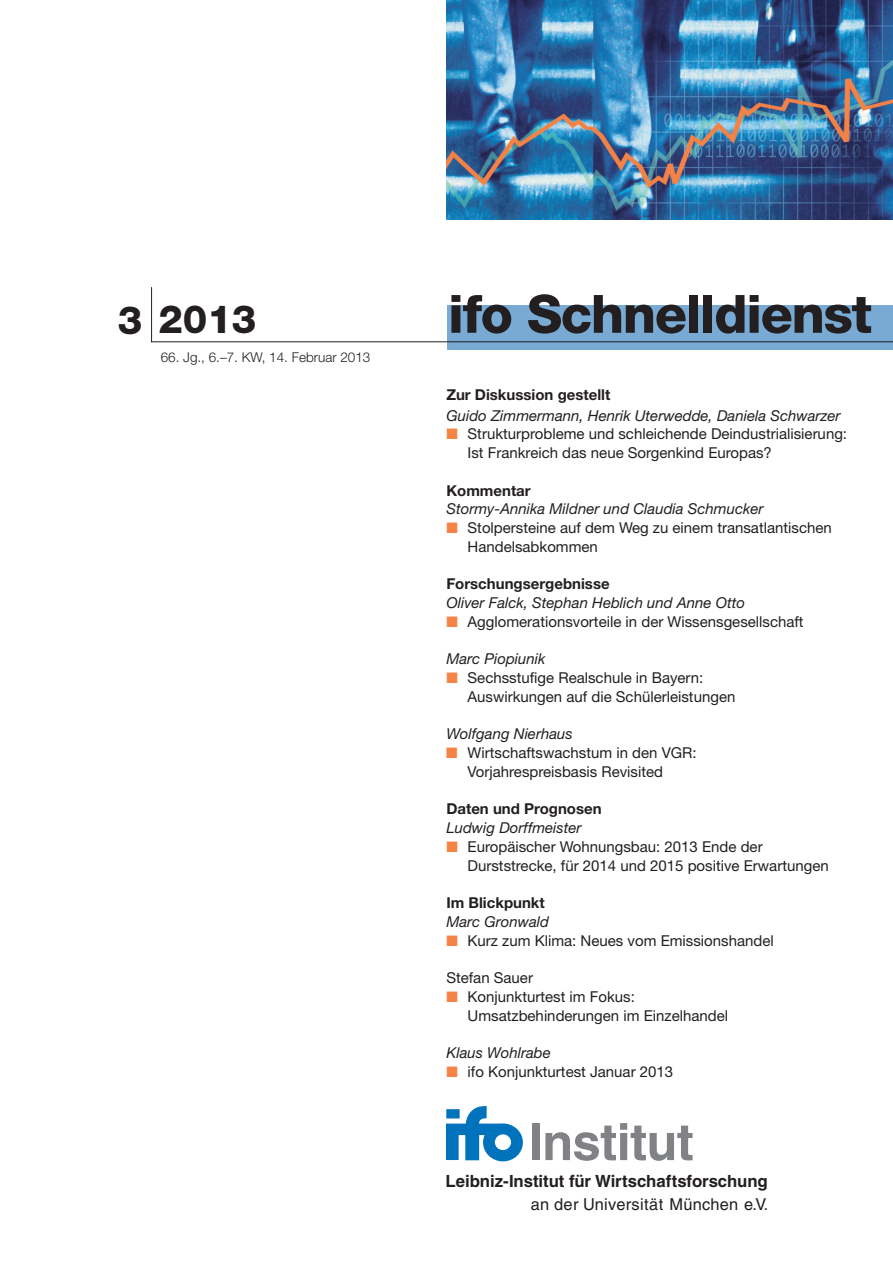
<style>
.page{position:relative;width:893px;height:1263px;background:#fff}
.page>*{position:absolute;margin:0;border:0;box-sizing:border-box;transform-origin:0 0}
.t1{font:800 52.8px "Helvetica Neue LT Std";letter-spacing:-.025em;color:#231f20}
.t2{font:700 51px "Helvetica LT Std";letter-spacing:-.01em;color:#808285}
.t3{font:800 38.85px "Helvetica Neue LT Std";color:#231f20}
.t4{font:700 16.8px "Helvetica LT Std";letter-spacing:-.005em;color:#231f20}
.t5{font:16.35px "Helvetica LT Std";letter-spacing:.015em;color:#231f20}
.t6{font:15px/18.8px "Helvetica Neue LT Std";color:#231f20}
.t7{font:italic 15px "Helvetica Neue LT Std";color:#231f20}
.t8{font:700 15px "Helvetica Neue LT Std";color:#231f20}
.t9{font:300 13.5px "Helvetica Neue LT Std";color:#231f20}
.s1{color:#f58345}
</style>
<div class="page">
<div style="left:447px;top:305px;width:445px;height:44px;background:#79aad4"></div>
<hr style="left:151px;top:287px;width:1px;height:55px;background:#231f20">
<hr style="left:151px;top:341px;width:741px;height:1px;background:#231f20">
<img style="left:446px;top:0;width:446px;height:220px">
<svg style="left:446px;top:1106px;width:77px;height:55px"></svg>
<h3 class="t3" style="left:118px;top:297px;width:140px">3 2013</h3>
<p class="t9" style="left:161px;top:349px;width:211px">66. Jg., 6.–7. KW, 14. Februar 2013</p>
<h1 class="t1" style="left:448px;top:284px;width:425px">ifo Schnelldienst</h1>
<p class="t8" style="left:446px;top:389px;width:166px">Zur Diskussion gestellt</p>
<p class="t7" style="left:446px;top:410px;width:396px">Guido Zimmermann, Henrik Uterwedde, Daniela Schwarzer</p>
<p class="t6" style="left:468px;top:426px;width:381px;text-indent:-21px"><span class="s1">■</span> Strukturprobleme und schleichende Deindustrialisierung:<br>Ist Frankreich das neue Sorgenkind Europas?</p>
<p class="t8" style="left:446px;top:485px;width:86px">Kommentar</p>
<p class="t7" style="left:446px;top:504px;width:319px">Stormy-Annika Mildner und Claudia Schmucker</p>
<p class="t6" style="left:468px;top:520px;width:366px;text-indent:-21px"><span class="s1">■</span> Stolpersteine auf dem Weg zu einem transatlantischen<br>Handelsabkommen</p>
<p class="t8" style="left:446px;top:579px;width:165px">Forschungsergebnisse</p>
<p class="t7" style="left:446px;top:597px;width:300px">Oliver Falck, Stephan Heblich und Anne Otto</p>
<p class="t6" style="left:446px;top:613px;width:359px"><span class="s1">■</span> Agglomerationsvorteile in der Wissensgesellschaft</p>
<p class="t7" style="left:446px;top:654px;width:101px">Marc Piopiunik</p>
<p class="t6" style="left:468px;top:670px;width:269px;text-indent:-21px"><span class="s1">■</span> Sechsstufige Realschule in Bayern:<br>Auswirkungen auf die Schülerleistungen</p>
<p class="t7" style="left:446px;top:729px;width:128px">Wolfgang Nierhaus</p>
<p class="t6" style="left:467px;top:745px;width:231px;text-indent:-21px"><span class="s1">■</span> Wirtschaftswachstum in den VGR:<br>Vorjahrespreisbasis Revisited</p>
<p class="t8" style="left:446px;top:804px;width:157px">Daten und Prognosen</p>
<p class="t7" style="left:446px;top:822px;width:137px">Ludwig Dorffmeister</p>
<p class="t6" style="left:468px;top:838px;width:363px;text-indent:-21px"><span class="s1">■</span> Europäischer Wohnungsbau: 2013 Ende der<br>Durststrecke, für 2014 und 2015 positive Erwartungen</p>
<p class="t8" style="left:446px;top:897px;width:100px">Im Blickpunkt</p>
<p class="t7" style="left:446px;top:916px;width:104px">Marc Gronwald</p>
<p class="t6" style="left:446px;top:932px;width:329px"><span class="s1">■</span> Kurz zum Klima: Neues vom Emissionshandel</p>
<p class="t6" style="left:446px;top:970px;width:88px">Stefan Sauer</p>
<p class="t6" style="left:468px;top:988px;width:262px;text-indent:-21px"><span class="s1">■</span> Konjunkturtest im Fokus:<br>Umsatz behinderungen im Einzelhandel</p>
<p class="t7" style="left:446px;top:1047px;width:106px">Klaus Wohlrabe</p>
<p class="t6" style="left:446px;top:1063px;width:228px"><span class="s1">■</span> ifo Konjunkturtest Januar 2013</p>
<h2 class="t2" style="left:528px;top:1113px;width:167px">Institut</h2>
<p class="t4" style="left:445px;top:1171px;width:324px">Leibniz-Institut für Wirtschaftsforschung</p>
<p class="t5" style="left:531px;top:1195px;width:239px">an der Universität München e.V.</p>
</div>
